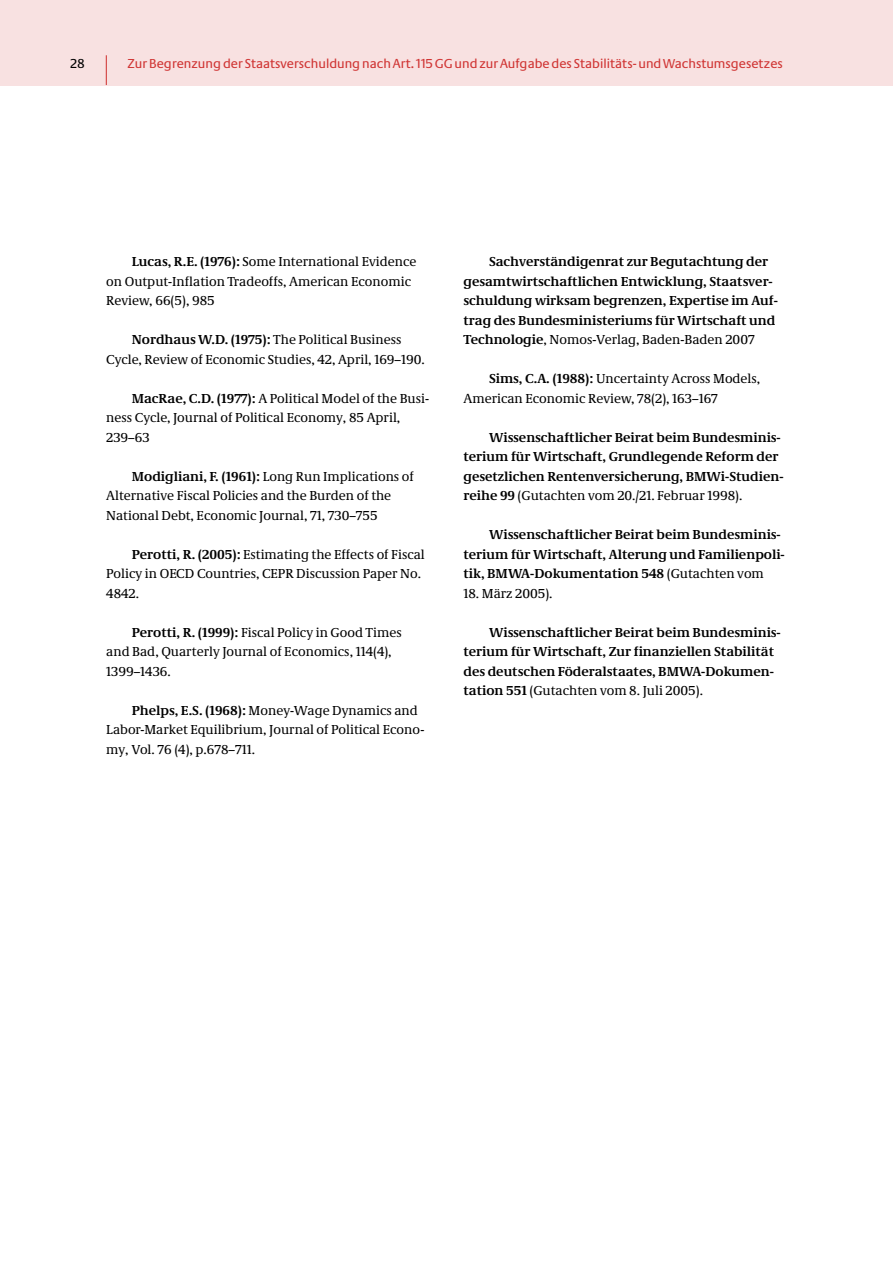
<style>
.page{position:relative;width:893px;height:1263px;background:#fff}
.page>*{position:absolute;margin:0;border:0;box-sizing:border-box;transform-origin:0 0}
.t1{font:13.5px/19.5px "Neue Demos";color:#000}
.t2{font:700 13.5px/19.5px "Neue Demos";color:#000}
.t3{font:13.5px "Neue Praxis";color:#d03534}
.t4{font:13.5px "Neue Praxis";color:#000}
.s1{font-weight:700}
.s2{font-weight:400}
</style>
<div class="page">
<div style="left:0;top:0;width:893px;height:85px;background:#f8e1e1"></div>
<hr style="left:106px;top:55px;width:1px;height:30px;background:#d03534">
<p class="t4" style="left:71px;top:55px;width:16px">28</p>
<p class="t3" style="left:128px;top:55px;width:657px">Zur Begrenzung der Staatsverschuldung nach Art. 115 GG und zur Aufgabe des Stabilitäts- und Wachstumsgesetzes</p>
<p class="t1" style="left:106px;top:252px;width:312px;text-indent:26px"><span class="s1">Lucas, R.E. (1976):</span> Some International Evidence on Output-Inflation Tradeoffs, American Economic<br>Review, 66(5), 985</p>
<p class="t1" style="left:106px;top:330px;width:320px;text-align:center"><span class="s1">Nordhaus W.D. (1975):</span> The Political Business<br>Cycle, Review of Economic Studies, 42, April, 169–190.</p>
<p class="t1" style="left:106px;top:388px;width:324px;text-indent:26px"><span class="s1">MacRae, C.D. (1977):</span> A Political Model of the Busi&shy;ness Cycle, Journal of Political Economy, 85 April,<br>239–63</p>
<p class="t1" style="left:106px;top:466px;width:309px;text-indent:26px"><span class="s1">Modigliani, F. (1961):</span> Long Run Implications of<br>Alternative Fiscal Policies and the Burden of the<br>National Debt, Economic Journal, 71, 730–755</p>
<p class="t1" style="left:106px;top:544px;width:320px;text-indent:26px"><span class="s1">Perotti, R. (2005):</span> Estimating the Effects of Fiscal<br>Policy in OECD Countries, CEPR Discussion Paper No.<br>4842.</p>
<p class="t1" style="left:106px;top:622px;width:297px;text-indent:26px"><span class="s1">Perotti, R. (1999):</span> Fiscal Policy in Good Times and Bad, Quarterly Journal of Economics, 114(4),<br>1399–1436.</p>
<p class="t1" style="left:106px;top:700px;width:320px;text-indent:26px"><span class="s1">Phelps, E.S. (1968):</span> Money-Wage Dynamics and<br>Labor-Market Equilibrium, Journal of Political Econo&shy;my, Vol. 76 (4), p.678–711.</p>
<p class="t2" style="left:463px;top:252px;width:316px;text-indent:26px">Sachverständigenrat zur Begutachtung der gesamtwirtschaftlichen Entwicklung, Staatsver&shy;schuldung wirksam begrenzen, Expertise im Auf&shy;trag des Bundesministeriums für Wirtschaft und Technologie<span class="s2">, Nomos-Verlag, Baden-Baden 2007</span></p>
<p class="t1" style="left:463px;top:369px;width:298px;text-indent:26px"><span class="s1">Sims, C.A. (1988):</span> Uncertainty Across Models,<br>American Economic Review, 78(2), 163–167</p>
<p class="t2" style="left:463px;top:427px;width:321px;text-indent:26px">Wissenschaftlicher Beirat beim Bundesminis&shy;terium für Wirtschaft, Grundlegende Reform der gesetzlichen Rentenversicherung, BMWi-Studien&shy;reihe 99 <span class="s2">(Gutachten vom 20./21. Februar 1998).</span></p>
<p class="t2" style="left:463px;top:525px;width:323px;text-indent:26px">Wissenschaftlicher Beirat beim Bundesminis&shy;terium für Wirtschaft, Alterung und Familienpoli&shy;tik, BMWA-Dokumentation 548 <span class="s2">(Gutachten vom</span></p>
<p class="t1" style="left:463px;top:583px;width:91px">18. März 2005).</p>
<p class="t2" style="left:463px;top:622px;width:319px;text-indent:26px">Wissenschaftlicher Beirat beim Bundesminis&shy;terium für Wirtschaft, Zur finanziellen Stabilität des deutschen Föderalstaates, BMWA-Dokumen&shy;tation 551 <span class="s2">(Gutachten vom 8. Juli 2005).</span></p>
</div>
